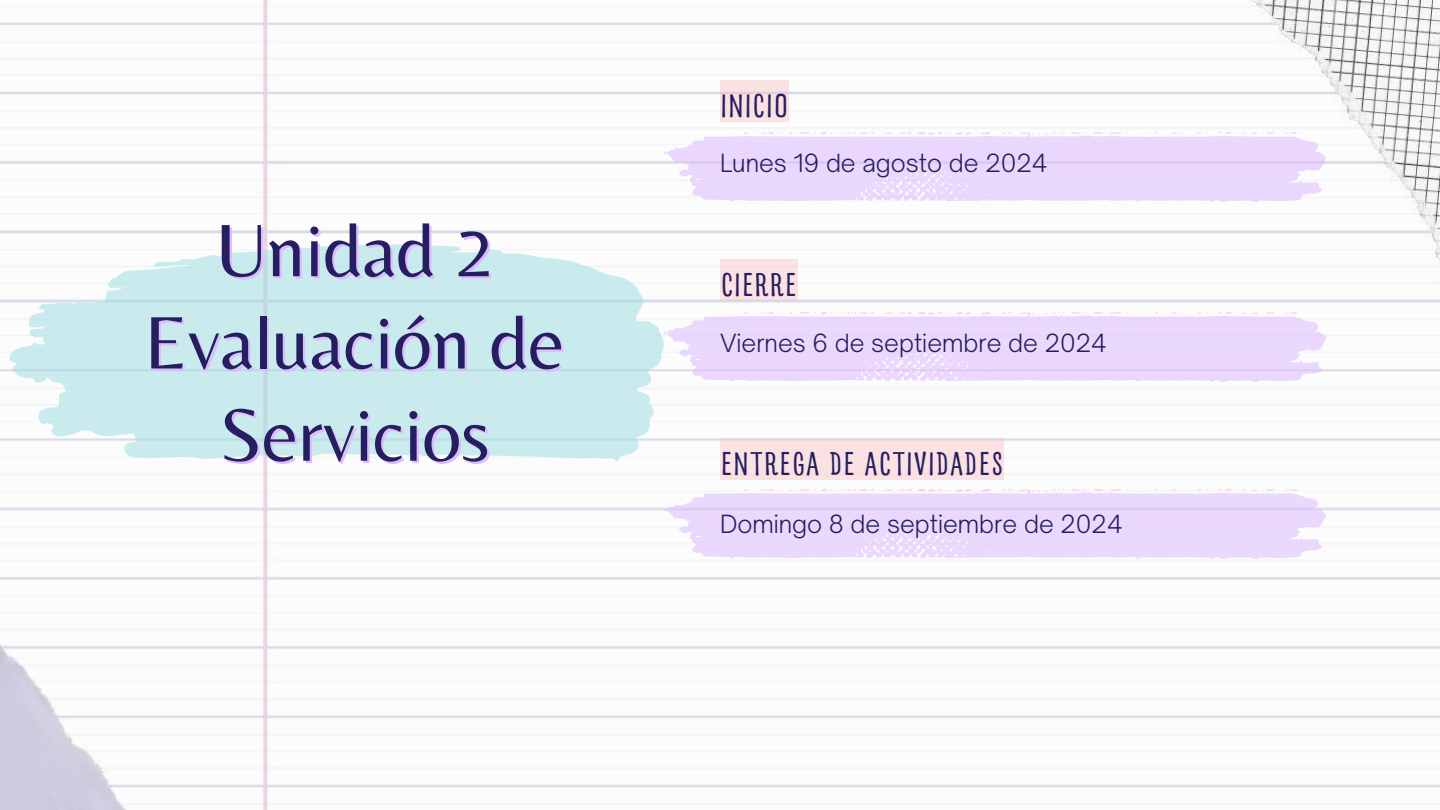
<style>
.page{position:relative;width:1440px;height:810px;background:#fff}
.page>*{position:absolute;margin:0;border:0;box-sizing:border-box;transform-origin:0 0}
.t1{font:77.3px/92.2px "Belleza";color:#251e60;text-align:center}
.t2{font:35px "Nefelibata Pen Sans";color:#251e60}
.t3{font:300 24px "Open Sauce One";color:#251e60}
</style>
<div class="page">
<img style="left:0;top:0;width:1440px;height:810px">
<svg style="left:677px;top:311px;width:649px;height:72px;background:#ecdbfc"></svg>
<img style="left:1131px;top:0;width:309px;height:325px">
<img style="left:0;top:469px;width:167px;height:341px">
<svg style="left:1px;top:209px;width:676px;height:315px;fill:#cbebee"></svg>
<svg style="left:664px;top:131px;width:662px;height:72px;fill:#ebd8fd"></svg>
<div style="left:720px;top:80px;width:69px;height:42px;background:#fae2e3"></div>
<div style="left:720px;top:259px;width:77px;height:42px;background:#fae2e3"></div>
<svg style="left:664px;top:488px;width:662px;height:72px;background:#ecdcfc"></svg>
<div style="left:720px;top:438px;width:284px;height:42px;background:#fae1e2"></div>
<h1 class="t1" style="left:144px;top:203px;width:422px">Unidad 2<br>Evaluación de<br>Servicios</h1>
<h2 class="t2" style="left:720px;top:81px;width:70px">INICIO</h2>
<p class="t3" style="left:720px;top:148px;width:329px">Lunes 19 de agosto de 2024</p>
<h2 class="t2" style="left:720px;top:259px;width:79px">CIERRE</h2>
<p class="t3" style="left:720px;top:328px;width:388px">Viernes 6 de septiembre de 2024</p>
<h2 class="t2" style="left:720px;top:438px;width:285px">ENTREGA DE ACTIVIDADES</h2>
<p class="t3" style="left:720px;top:509px;width:404px">Domingo 8 de septiembre de 2024</p>
</div>
